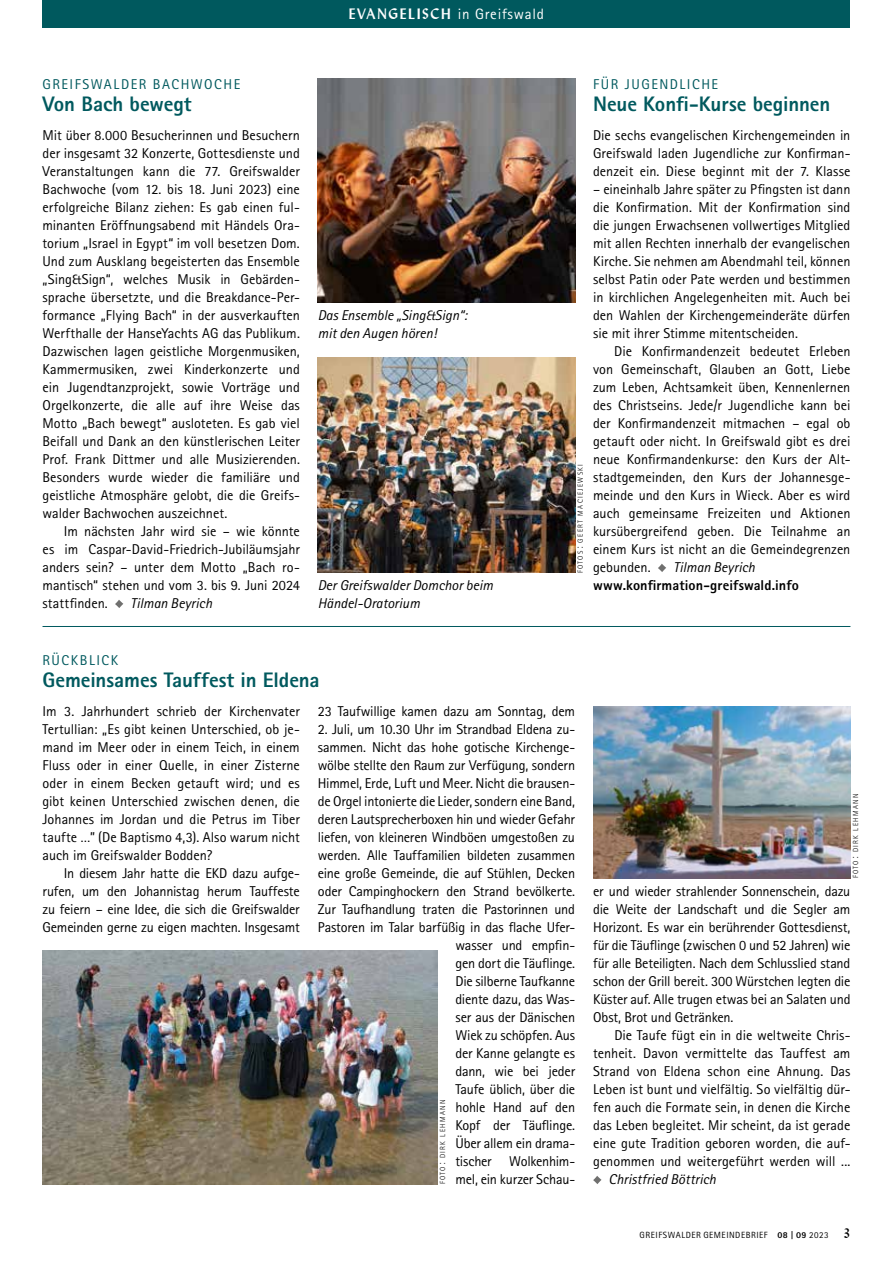
<style>
.page{position:relative;width:893px;height:1263px;background:#fff}
.page>*{position:absolute;margin:0;border:0;box-sizing:border-box;transform-origin:0 0}
.t1{font:800 21px "Rotis Sans Serif Std";letter-spacing:-.005em;color:#00595e}
.t2{font:15px "Rotis Sans Serif Std";letter-spacing:.05em;color:#fff}
.t3{font:14.25px/18px "Rotis Sans Serif Std";letter-spacing:-.01em;color:#000;text-align:justify}
.t4{font:italic 14.25px/18px "Rotis Sans Serif Std";color:#000}
.t5{font:14.25px "Rotis Sans Serif Std";letter-spacing:.105em;color:#00595e}
.t6{font:800 14.25px "Rotis Sans Serif Std";letter-spacing:.005em;color:#000}
.t7{font:9px "Rotis Sans Serif Std";letter-spacing:.06em;color:#000}
.t8{font:300 7.35px "Rotis Sans Serif Std";letter-spacing:.17em;color:#000}
.s1{font-family:"Lydian BT";font-weight:700}
.s2{font-size:10.5px}
.s3{font-weight:800}
.s4{font-family:"Lydian BT";font-size:13.5px}
</style>
<div class="page">
<div style="left:43px;top:0;width:807px;height:28px;background:#00595e"></div>
<svg style="left:115px;top:600px;width:8px;height:8px"></svg>
<img style="left:318px;top:357px;width:257px;height:215px">
<img style="left:318px;top:79px;width:257px;height:223px">
<hr style="left:43px;top:626px;width:807px;height:1px;background:#00595e">
<svg style="left:593px;top:1176px;width:8px;height:8px"></svg>
<img style="left:593px;top:706px;width:257px;height:172px">
<img style="left:43px;top:950px;width:395px;height:234px">
<svg style="left:658px;top:564px;width:8px;height:8px"></svg>
<p class="t2" style="left:349px;top:5px;width:197px"><span class="s1">EVANGELISCH</span> in Greifswald</p>
<p class="t5" style="left:43px;top:75px;width:199px">GREIFSWALDER BACHWOCHE</p>
<h1 class="t1" style="left:43px;top:91px;width:151px">Von Bach bewegt</h1>
<p class="t3" style="left:43px;top:126px;width:259px">Mit über 8.000 Besucherinnen und Besuchern der insgesamt 32 Konzerte, Gottesdienste und Veranstaltungen kann die 77. Greifswalder Bachwoche (vom 12. bis 18. Juni 2023) eine erfolgreiche Bilanz ziehen: Es gab einen ful&shy;minanten Eröffnungsabend mit Händels Ora&shy;torium „Israel in Egypt“ im voll besetzen Dom.<br>Und zum Ausklang begeisterten das Ensemble „Sing&amp;Sign“, welches Musik in Gebärden&shy;sprache übersetzte, und die Breakdance-Per&shy;formance „Flying Bach“ in der ausverkauften Werfthalle der HanseYachts AG das Publikum.<br>Dazwischen lagen geistliche Morgenmusiken, Kammermusiken, zwei Kinderkonzerte und ein Jugendtanzprojekt, sowie Vorträge und Orgelkonzerte, die alle auf ihre Weise das Motto „Bach bewegt“ ausloteten. Es gab viel Beifall und Dank an den künstlerischen Leiter Prof. Frank Dittmer und alle Musizierenden.<br>Besonders wurde wieder die familiäre und geistliche Atmosphäre gelobt, die die Greifs&shy;walder Bachwochen auszeichnet.</p>
<p class="t3" style="left:43px;top:522px;width:259px;text-indent:21px">Im nächsten Jahr wird sie – wie könnte es im Caspar-David-Friedrich-Jubiläumsjahr anders sein? – unter dem Motto „Bach ro&shy;mantisch“ stehen und vom 3. bis 9. Juni 2024 stattfinden.</p>
<p class="t4" style="left:130px;top:594px;width:83px">Tilman Beyrich</p>
<p class="t4" style="left:318px;top:306px;width:151px">Das Ensemble „Sing&amp;Sign“: mit den Augen hören!</p>
<p class="t4" style="left:318px;top:576px;width:177px">Der Greifswalder Domchor beim<br>Händel-Oratorium</p>
<p class="t8" style="left:576px;top:573px;width:111px;rotate:-90deg">fotos<span class="s2">:</span> geert maciejewski</p>
<p class="t5" style="left:593px;top:75px;width:127px">FÜR JUGENDLICHE</p>
<h1 class="t1" style="left:593px;top:91px;width:239px">Neue Konfi-Kurse beginnen</h1>
<p class="t3" style="left:593px;top:126px;width:259px">Die sechs evangelischen Kirchengemeinden in Greifswald laden Jugendliche zur Konfirman&shy;denzeit ein. Diese beginnt mit der 7. Klasse</p>
<p class="t3" style="left:593px;top:180px;width:259px">– eineinhalb Jahre später zu Pfingsten ist dann die Konfirmation. Mit der Konfirmation sind die jungen Erwachsenen vollwertiges Mitglied mit allen Rechten innerhalb der evangelischen Kirche. Sie nehmen am Abendmahl teil, können selbst Patin oder Pate werden und bestimmen in kirchlichen Angelegenheiten mit. Auch bei den Wahlen der Kirchengemeinderäte dürfen sie mit ihrer Stimme mitentscheiden.</p>
<p class="t3" style="left:593px;top:342px;width:259px;text-indent:21px">Die Konfirmandenzeit bedeutet Erleben von Gemeinschaft, Glauben an Gott, Liebe zum Leben, Achtsamkeit üben, Kennenlernen des Christseins. Jede/r Jugendliche kann bei der Konfirmandenzeit mitmachen – egal ob getauft oder nicht. In Greifswald gibt es drei neue Konfirmandenkurse: den Kurs der Alt&shy;stadtgemeinden, den Kurs der Johannesge&shy;meinde und den Kurs in Wieck. Aber es wird auch gemeinsame Freizeiten und Aktionen kursübergreifend geben. Die Teilnahme an einem Kurs ist nicht an die Gemeindegrenzen gebunden.</p>
<p class="t4" style="left:673px;top:558px;width:83px">Tilman Beyrich</p>
<p class="t6" style="left:593px;top:576px;width:207px">www.konfirmation-greifswald.info</p>
<p class="t5" style="left:43px;top:651px;width:77px">RÜCKBLICK</p>
<h1 class="t1" style="left:43px;top:667px;width:279px">Gemeinsames Tauffest in Eldena</h1>
<p class="t3" style="left:43px;top:702px;width:259px">Im 3. Jahrhundert schrieb der Kirchenvater Tertullian: „Es gibt keinen Unterschied, ob je&shy;mand im Meer oder in einem Teich, in einem Fluss oder in einer Quelle, in einer Zisterne oder in einem Becken getauft wird; und es gibt keinen Unterschied zwischen denen, die Johannes im Jordan und die Petrus im Tiber taufte …” (De Baptismo 4,3). Also warum nicht auch im Greifswalder Bodden?</p>
<p class="t3" style="left:43px;top:864px;width:259px;text-indent:21px">In diesem Jahr hatte die EKD dazu aufge&shy;rufen, um den Johannistag herum Tauffeste zu feiern – eine Idee, die sich die Greifswalder Gemeinden gerne zu eigen machten. Insgesamt</p>
<p class="t3" style="left:318px;top:702px;width:259px">23 Taufwillige kamen dazu am Sonntag, dem</p>
<p class="t3" style="left:318px;top:720px;width:259px;text-align:right">2. Juli, um 10.30 Uhr im Strandbad Eldena zu&shy;sammen. Nicht das hohe gotische Kirchenge&shy;wölbe stellte den Raum zur Verfügung, sondern<br>Himmel, Erde, Luft und Meer. Nicht die brausen&shy;de Orgel intonierte die Lieder, sondern eine Band, deren Lautsprecherboxen hin und wieder Gefahr liefen, von kleineren Windböen umgestoßen zu werden. Alle Tauffamilien bildeten zusammen eine große Gemeinde, die auf Stühlen, Decken oder Campinghockern den Strand bevölkerte.<br>Zur Taufhandlung traten die Pastorinnen und<br>Pastoren im Talar barfüßig in das flache Ufer&shy;wasser und empfin-<br>gen dort die Täuflinge.<br>Die silberne Taufkanne<br>diente dazu, das Was-<br>ser aus der Dänischen<br>Wiek zu schöpfen. Aus<br>der Kanne gelangte es<br>dann, wie bei jeder<br>Taufe üblich, über die<br>hohle Hand auf den<br>Kopf der Täuflinge.<br>Über allem ein drama-<br>tischer Wolkenhim-<br>mel, ein kurzer Schau-</p>
<p class="t8" style="left:438px;top:1184px;width:86px;rotate:-90deg">foto<span class="s2">:</span> dirk lehmann</p>
<p class="t8" style="left:851px;top:878px;width:86px;rotate:-90deg">foto<span class="s2">:</span> dirk lehmann</p>
<p class="t3" style="left:593px;top:882px;width:259px">er und wieder strahlender Sonnenschein, dazu die Weite der Landschaft und die Segler am Horizont. Es war ein berührender Gottesdienst, für die Täuflinge (zwischen 0 und 52 Jahren) wie für alle Beteiligten. Nach dem Schlusslied stand schon der Grill bereit. 300 Würstchen legten die Küster auf. Alle trugen etwas bei an Salaten und Obst, Brot und Getränken.</p>
<p class="t3" style="left:593px;top:1026px;width:259px;text-indent:21px">Die Taufe fügt ein in die weltweite Chris&shy;tenheit. Davon vermittelte das Tauffest am Strand von Eldena schon eine Ahnung. Das Leben ist bunt und vielfältig. So vielfältig dür&shy;fen auch die Formate sein, in denen die Kirche das Leben begleitet. Mir scheint, da ist gerade eine gute Tradition geboren worden, die auf&shy;genommen und weitergeführt werden will ...</p>
<p class="t4" style="left:609px;top:1170px;width:109px">Christfried Böttrich</p>
<p class="t7" style="left:640px;top:1230px;width:212px">GREIFSWALDER GEMEINDEBRIEF <span class="s3">08 | 09</span> 2023 <span class="s4">3</span></p>
</div>
